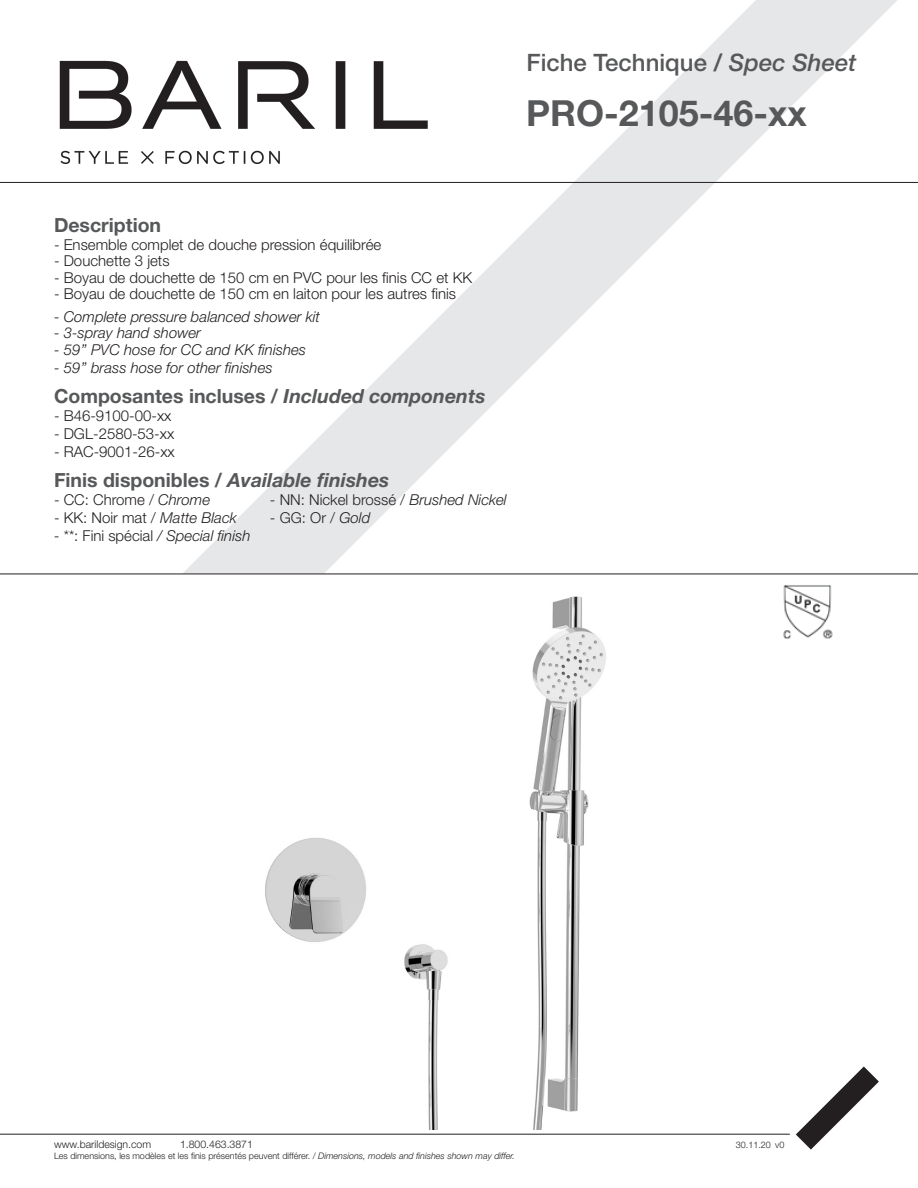
<style>
.page{position:relative;width:918px;height:1188px;background:#fff}
.page>*{position:absolute;margin:0;border:0;box-sizing:border-box;transform-origin:0 0}
.t1{font:700 36px "Helvetica Neue LT Std";color:#57585a}
.t2{font:500 24px "Helvetica Neue LT Std";color:#57585a}
.t3{font:700 19.5px "Helvetica Neue LT Std";color:#57585a}
.t4{font:300 15px "Helvetica Neue LT Std";color:#231f20}
.t5{font:italic 300 15px "Helvetica Neue LT Std";color:#231f20}
.t6{font:300 10.5px "Helvetica Neue LT Std";color:#231f20}
.t7{font:300 9px "Helvetica Neue LT Std";color:#231f20}
.s1{font-style:italic}
.s2{font-style:normal}
</style>
<div class="page">
<img style="left:59px;top:60px;width:123px;height:104px">
<hr style="left:0;top:1134px;width:790px;height:1px;background:#231f20">
<svg style="left:796px;top:1066px;width:83px;height:84px"></svg>
<img style="left:404px;top:596px;width:202px;height:534px">
<img style="left:265px;top:837px;width:101px;height:105px">
<svg style="left:182px;top:0;width:716px;height:574px"></svg>
<img style="left:783px;top:585px;width:50px;height:54px">
<hr style="left:0;top:182px;width:918px;height:1px;background:#231f20">
<hr style="left:0;top:574px;width:918px;height:1px;background:#231f20">
<p class="t2" style="left:526px;top:48px;width:331px">Fiche Technique / <span class="s1">Spec Sheet</span></p>
<p class="t1" style="left:526px;top:91px;width:282px">PRO-2105-46-xx</p>
<p class="t3" style="left:54px;top:213px;width:109px">Description</p>
<p class="t4" style="left:54px;top:235px;width:329px">- Ensemble complet de douche pression équilibrée</p>
<p class="t4" style="left:54px;top:252px;width:117px">- Douchette 3 jets</p>
<p class="t4" style="left:54px;top:268px;width:420px">- Boyau de douchette de 150 cm en PVC pour les finis CC et KK</p>
<p class="t4" style="left:54px;top:285px;width:404px">- Boyau de douchette de 150 cm en laiton pour les autres finis</p>
<p class="t5" style="left:54px;top:307px;width:267px">- Complete pressure balanced shower kit</p>
<p class="t5" style="left:54px;top:324px;width:148px">- 3-spray hand shower</p>
<p class="t5" style="left:54px;top:340px;width:254px">- 59’’ PVC hose for CC and KK finishes</p>
<p class="t5" style="left:54px;top:358px;width:220px">- 59’’ brass hose for other finishes</p>
<p class="t3" style="left:54px;top:384px;width:433px">Composantes incluses / <span class="s1">Included components</span></p>
<p class="t4" style="left:54px;top:406px;width:119px">- B46-9100-00-xx</p>
<p class="t4" style="left:54px;top:424px;width:122px">- DGL-2580-53-xx</p>
<p class="t4" style="left:54px;top:442px;width:122px">- RAC-9001-26-xx</p>
<p class="t3" style="left:54px;top:468px;width:337px">Finis disponibles / <span class="s1">Available finishes</span></p>
<p class="t4" style="left:54px;top:490px;width:158px">- CC: Chrome / <span class="s1">Chrome</span></p>
<p class="t4" style="left:270px;top:490px;width:238px">- NN: Nickel brossé / <span class="s1">Brushed Nickel</span></p>
<p class="t4" style="left:54px;top:508px;width:184px">- KK: Noir mat / <span class="s1">Matte Black</span></p>
<p class="t4" style="left:270px;top:508px;width:102px">- GG: Or / <span class="s1">Gold</span></p>
<p class="t5" style="left:54px;top:526px;width:198px">- <span class="s2">**: Fini spécial</span> / Special finish</p>
<p class="t6" style="left:54px;top:1138px;width:99px">www.barildesign.com</p>
<p class="t6" style="left:180px;top:1138px;width:74px">1.800.463.3871</p>
<p class="t7" style="left:736px;top:1139px;width:37px">30.11.20</p>
<p class="t7" style="left:54px;top:1150px;width:463px">Les dimensions, les modèles et les finis présentés peuvent différer. / <span class="s1">Dimensions, models and finishes shown may differ.</span></p>
<p class="t7" style="left:775px;top:1140px;width:11px">v0</p>
</div>
